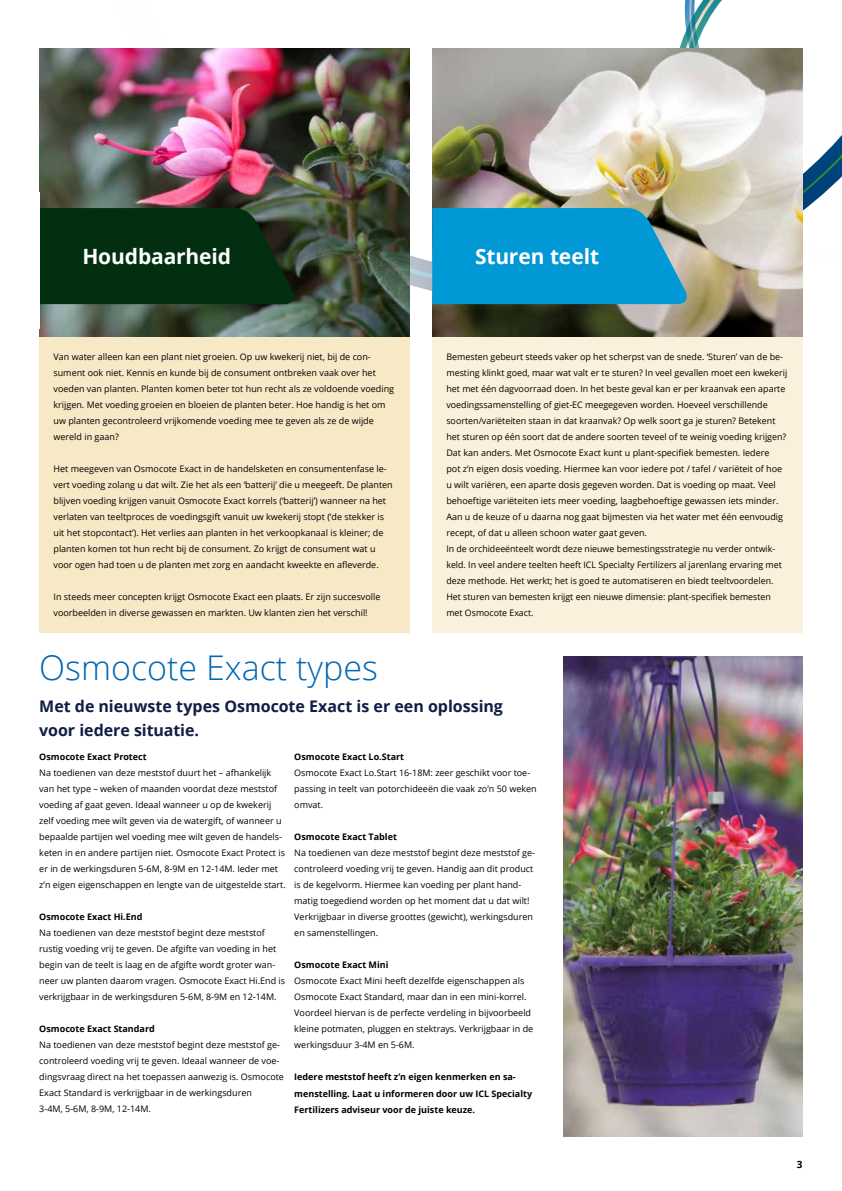
<style>
.page{position:relative;width:842px;height:1191px;background:#fff}
.page>*{position:absolute;margin:0;border:0;box-sizing:border-box;transform-origin:0 0}
.t1{font:300 34px "Open Sans";color:#0067b1}
.t2{font:700 21px "Open Sans";letter-spacing:-.005em;color:#fff}
.t3{font:700 16px/24px "Open Sans";color:#111d43}
.t4{font:700 10px "Open Sans";color:#000}
.t5{font:9px/16px "Open Sans";color:#000}
.t6{font:700 9px/16px "Open Sans";color:#000}
</style>
<div class="page">
<svg style="left:679px;top:5px;width:163px;height:206px"></svg>
<svg style="left:685px;top:0;width:157px;height:164px"></svg>
<div style="left:432px;top:48px;width:371px;height:584px;background:#faf0db"></div>
<div style="left:39px;top:48px;width:371px;height:584px;background:#f7e8c6"></div>
<img style="left:432px;top:48px;width:371px;height:288px">
<img style="left:39px;top:48px;width:371px;height:288px">
<svg style="left:39px;top:208px;width:266px;height:96px;background:#093215"></svg>
<svg style="left:377px;top:208px;width:321px;height:96px;background:#2595be"></svg>
<img style="left:563px;top:656px;width:240px;height:480px">
<h2 class="t2" style="left:82px;top:242px;width:150px">Houdbaarheid</h2>
<h2 class="t2" style="left:475px;top:242px;width:125px">Sturen teelt</h2>
<p class="t5" style="left:53px;top:349px;width:342px">Van water alleen kan een plant niet groeien. Op uw kwekerij niet, bij de con&shy;sument ook niet. Kennis en kunde bij de consument ontbreken vaak over het voeden van planten. Planten komen beter tot hun recht als ze voldoende voeding krijgen. Met voeding groeien en bloeien de planten beter. Hoe handig is het om uw planten gecontroleerd vrijkomende voeding mee te geven als ze de wijde wereld in gaan?</p>
<p class="t5" style="left:53px;top:461px;width:341px">Het meegeven van Osmocote Exact in de handelsketen en consumentenfase le&shy;vert voeding zolang u dat wilt. Zie het als een ‘batterij’ die u meegeeft. De planten blijven voeding krijgen vanuit Osmocote Exact korrels (‘batterij’) wanneer na het verlaten van teeltproces de voedingsgift vanuit uw kwekerij stopt (‘de stekker is uit het stopcontact’). Het verlies aan planten in het verkoopkanaal is kleiner; de planten komen tot hun recht bij de consument. Zo krijgt de consument wat u voor ogen had toen u de planten met zorg en aandacht kweekte en afleverde.</p>
<p class="t5" style="left:53px;top:589px;width:328px">In steeds meer concepten krijgt Osmocote Exact een plaats. Er zijn succesvolle voorbeelden in diverse gewassen en markten. Uw klanten zien het verschil!</p>
<p class="t5" style="left:446px;top:349px;width:343px">Bemesten gebeurt steeds vaker op het scherpst van de snede. ‘Sturen’ van de be&shy;mesting klinkt goed, maar wat valt er te sturen? In veel gevallen moet een kwekerij het met één dagvoorraad doen. In het beste geval kan er per kraanvak een aparte voedingssamenstelling of giet-EC meegegeven worden. Hoeveel verschillende soorten/variëteiten staan in dat kraanvak? Op welk soort ga je sturen? Betekent het sturen op één soort dat de andere soorten teveel of te weinig voeding krijgen?<br>Dat kan anders. Met Osmocote Exact kunt u plant-specifiek bemesten. Iedere<br>pot z’n eigen dosis voeding. Hiermee kan voor iedere pot / tafel / variëteit of hoe u wilt variëren, een aparte dosis gegeven worden. Dat is voeding op maat. Veel behoeftige variëteiten iets meer voeding, laagbehoeftige gewassen iets minder.<br>Aan u de keuze of u daarna nog gaat bijmesten via het water met één eenvoudig recept, of dat u alleen schoon water gaat geven.<br>In de orchideeënteelt wordt deze nieuwe bemestingsstrategie nu verder ontwik&shy;keld. In veel andere teelten heeft ICL Specialty Fertilizers al jarenlang ervaring met deze methode. Het werkt; het is goed te automatiseren en biedt teeltvoordelen.<br>Het sturen van bemesten krijgt een nieuwe dimensie: plant-specifiek bemesten met Osmocote Exact.</p>
<h1 class="t1" style="left:39px;top:644px;width:340px">Osmocote Exact types</h1>
<h3 class="t3" style="left:39px;top:694px;width:465px">Met de nieuwste types Osmocote Exact is er een oplossing voor iedere situatie.</h3>
<p class="t6" style="left:39px;top:749px;width:109px">Osmocote Exact Protect</p>
<p class="t5" style="left:39px;top:765px;width:248px">Na toedienen van deze meststof duurt het – afhankelijk van het type – weken of maanden voordat deze meststof voeding af gaat geven. Ideaal wanneer u op de kwekerij zelf voeding mee wilt geven via de watergift, of wanneer u bepaalde partijen wel voeding mee wilt geven de handels&shy;keten in en andere partijen niet. Osmocote Exact Protect is er in de werkingsduren 5-6M, 8-9M en 12-14M. Ieder met z’n eigen eigenschappen en lengte van de uitgestelde start.</p>
<p class="t6" style="left:39px;top:909px;width:105px">Osmocote Exact Hi.End</p>
<p class="t5" style="left:39px;top:925px;width:247px">Na toedienen van deze meststof begint deze meststof rustig voeding vrij te geven. De afgifte van voeding in het begin van de teelt is laag en de afgifte wordt groter wan&shy;neer uw planten daarom vragen. Osmocote Exact Hi.End is verkrijgbaar in de werkingsduren 5-6M, 8-9M en 12-14M.</p>
<p class="t6" style="left:39px;top:1021px;width:117px">Osmocote Exact Standard</p>
<p class="t5" style="left:39px;top:1037px;width:246px">Na toedienen van deze meststof begint deze meststof ge&shy;controleerd voeding vrij te geven. Ideaal wanneer de voe&shy;dingsvraag direct na het toepassen aanwezig is. Osmocote Exact Standard is verkrijgbaar in de werkingsduren<br>3-4M, 5-6M, 8-9M, 12-14M.</p>
<p class="t6" style="left:294px;top:749px;width:111px">Osmocote Exact Lo.Start</p>
<p class="t5" style="left:294px;top:765px;width:244px">Osmocote Exact Lo.Start 16-18M: zeer geschikt voor toe&shy;passing in teelt van potorchideeën die vaak zo’n 50 weken omvat.</p>
<p class="t6" style="left:294px;top:829px;width:104px">Osmocote Exact Tablet</p>
<p class="t5" style="left:294px;top:845px;width:242px">Na toedienen van deze meststof begint deze meststof ge&shy;controleerd voeding vrij te geven. Handig aan dit product is de kegelvorm. Hiermee kan voeding per plant hand&shy;matig toegediend worden op het moment dat u dat wilt!<br>Verkrijgbaar in diverse groottes (gewicht), werkingsduren en samenstellingen.</p>
<p class="t6" style="left:294px;top:957px;width:96px">Osmocote Exact Mini</p>
<p class="t5" style="left:294px;top:973px;width:240px">Osmocote Exact Mini heeft dezelfde eigenschappen als Osmocote Exact Standard, maar dan in een mini-korrel.<br>Voordeel hiervan is de perfecte verdeling in bijvoorbeeld kleine potmaten, pluggen en stektrays. Verkrijgbaar in de werkingsduur 3-4M en 5-6M.</p>
<p class="t6" style="left:294px;top:1069px;width:239px">Iedere meststof heeft z’n eigen kenmerken en sa&shy;menstelling. Laat u informeren door uw ICL Specialty<br>Fertilizers adviseur voor de juiste keuze.</p>
<p class="t4" style="left:797px;top:1157px;width:7px">3</p>
</div>
